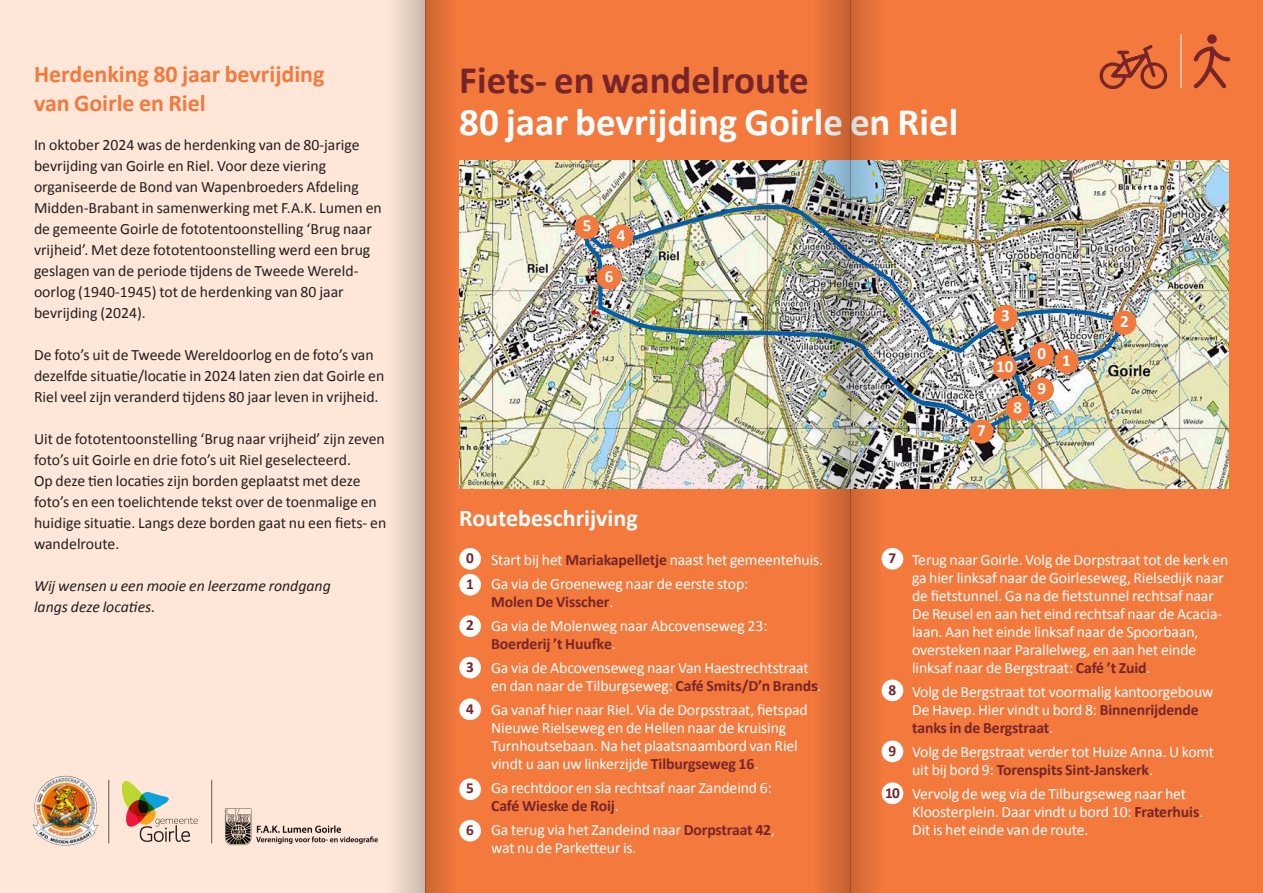
<style>
.page{position:relative;width:1263px;height:893px;background:#fff}
.page>*{position:absolute;margin:0;border:0;box-sizing:border-box;transform-origin:0 0}
.t1{font:700 39px "Calibri";color:#fff}
.t2{font:700 39px "Calibri";color:#772528}
.t3{font:700 24px/28.8px "Calibri";color:#f3793d}
.t4{font:700 24px "Calibri";color:#fff}
.t5{font:700 17.1px "Calibri";color:#fff}
.t6{font:15.75px/18px "Calibri";letter-spacing:-.01em;color:#fff}
.t7{font:15.75px/21px "Calibri";color:#231f20}
.t8{font:italic 15.75px/21px "Calibri";color:#231f20}
.t9{font:700 15.3px "Calibri";color:#772528}
.s1{font-weight:700;color:#772528}
.s2{font-weight:300}
</style>
<div class="page">
<div style="left:0;top:0;width:425px;height:893px;background:#fee7d8"></div>
<div style="left:425px;top:0;width:838px;height:893px;background:#f3793d"></div>
<img style="left:459px;top:161px;width:770px;height:327px">
<img style="left:583px;top:203px;width:542px;height:229px">
<div style="left:1054px;top:349px;width:25px;height:25px;background:#f3793d;border-radius:50%"></div>
<div style="left:1030px;top:342px;width:24px;height:25px;background:#f3793d;border-radius:50%"></div>
<div style="left:993px;top:355px;width:24px;height:24px;background:#f3793d;border-radius:50%"></div>
<div style="left:1030px;top:377px;width:24px;height:24px;background:#f3793d;border-radius:50%"></div>
<div style="left:1005px;top:396px;width:25px;height:25px;background:#f3793d;border-radius:50%"></div>
<div style="left:969px;top:419px;width:24px;height:25px;background:#f3793d;border-radius:50%"></div>
<div style="left:1112px;top:311px;width:24px;height:24px;background:#f3793d;border-radius:50%"></div>
<div style="left:993px;top:305px;width:25px;height:24px;background:#f3793d;border-radius:50%"></div>
<div style="left:609px;top:224px;width:24px;height:25px;background:#f3793d;border-radius:50%"></div>
<div style="left:575px;top:215px;width:24px;height:24px;background:#f3793d;border-radius:50%"></div>
<div style="left:597px;top:265px;width:24px;height:24px;background:#f3793d;border-radius:50%"></div>
<svg style="left:1099px;top:45px;width:69px;height:45px"></svg>
<svg style="left:1193px;top:46px;width:37px;height:42px"></svg>
<div style="left:1207px;top:34px;width:10px;height:10px;background:#772528;border-radius:50%"></div>
<hr style="left:1180px;top:34px;width:1px;height:54px;background:#fff">
<svg style="left:122px;top:781px;width:76px;height:61px"></svg>
<img style="left:32px;top:775px;width:67px;height:71px">
<hr style="left:211px;top:780px;width:1px;height:63px;background:#57585a">
<hr style="left:108px;top:780px;width:1px;height:63px;background:#57585a">
<img style="left:224px;top:808px;width:154px;height:38px">
<div style="left:459px;top:548px;width:22px;height:22px;background:#fff;border-radius:50%"></div>
<div style="left:882px;top:548px;width:21px;height:22px;background:#fff;border-radius:50%"></div>
<div style="left:882px;top:679px;width:21px;height:22px;background:#fff;border-radius:50%"></div>
<div style="left:882px;top:740px;width:21px;height:22px;background:#fff;border-radius:50%"></div>
<div style="left:882px;top:782px;width:21px;height:22px;background:#fff;border-radius:50%"></div>
<div style="left:459px;top:574px;width:22px;height:22px;background:#fff;border-radius:50%"></div>
<div style="left:459px;top:615px;width:22px;height:22px;background:#fff;border-radius:50%"></div>
<div style="left:459px;top:657px;width:22px;height:21px;background:#fff;border-radius:50%"></div>
<div style="left:459px;top:698px;width:22px;height:22px;background:#fff;border-radius:50%"></div>
<div style="left:459px;top:778px;width:22px;height:22px;background:#fff;border-radius:50%"></div>
<div style="left:459px;top:820px;width:22px;height:21px;background:#fff;border-radius:50%"></div>
<img style="left:850px;top:0;width:31px;height:893px">
<svg style="left:425px;top:0;width:24px;height:893px"></svg>
<img style="left:813px;top:0;width:37px;height:893px">
<svg style="left:395px;top:0;width:30px;height:893px"></svg>
<h2 class="t3" style="left:34px;top:59px;width:292px">Herdenking 80 jaar bevrijding van Goirle en Riel</h2>
<p class="t7" style="left:34px;top:133px;width:349px">In oktober 2024 was de herdenking van de 80-jarige bevrijding van Goirle en Riel. Voor deze viering organiseerde de Bond van Wapenbroeders Afdeling Midden-Brabant in samenwerking met F.A.K. Lumen en de gemeente Goirle de fototentoonstelling ‘Brug naar vrijheid’. Met deze fototentoonstelling werd een brug geslagen van de periode tijdens de Tweede Wereld&shy;oorlog (1940-1945) tot de herdenking van 80 jaar bevrijding (2024).</p>
<p class="t7" style="left:34px;top:343px;width:352px">De foto’s uit de Tweede Wereldoorlog en de foto’s van dezelfde situatie/locatie in 2024 laten zien dat Goirle en<br>Riel veel zijn veranderd tijdens 80 jaar leven in vrijheid.</p>
<p class="t7" style="left:34px;top:427px;width:354px">Uit de fototentoonstelling ‘Brug naar vrijheid’ zijn zeven foto’s uit Goirle en drie foto’s uit Riel geselecteerd.<br>Op deze tien locaties zijn borden geplaatst met deze foto’s en een toelichtende tekst over de toenmalige en huidige situatie. Langs deze borden gaat nu een fiets- en wandelroute.</p>
<p class="t8" style="left:34px;top:574px;width:298px">Wij wensen u een mooie en leerzame rondgang langs deze locaties.</p>
<h1 class="t2" style="left:459px;top:53px;width:351px">Fiets- en wandelroute</h1>
<h1 class="t1" style="left:459px;top:95px;width:501px">80 jaar bevrijding Goirle en Riel</h1>
<p class="t5" style="left:583px;top:214px;width:10px">5</p>
<p class="t5" style="left:617px;top:223px;width:10px">4</p>
<p class="t5" style="left:605px;top:264px;width:10px">6</p>
<p class="t5" style="left:1001px;top:304px;width:10px">3</p>
<p class="t5" style="left:977px;top:418px;width:10px">7</p>
<p class="t5" style="left:996px;top:354px;width:19px">10</p>
<p class="t5" style="left:1013px;top:395px;width:10px">8</p>
<p class="t5" style="left:1037px;top:341px;width:10px">0</p>
<p class="t5" style="left:1037px;top:376px;width:10px">9</p>
<p class="t5" style="left:1062px;top:348px;width:10px">1</p>
<p class="t5" style="left:1120px;top:309px;width:10px">2</p>
<h2 class="t4" style="left:459px;top:501px;width:180px">Routebeschrijving</h2>
<p class="t9" style="left:466px;top:547px;width:9px">0</p>
<p class="t9" style="left:888px;top:547px;width:9px">7</p>
<p class="t6" style="left:491px;top:547px;width:334px;line-height:24px">Start bij het <span class="s1">Mariakapelletje</span> naast het gemeentehuis.<br>Ga via de Groeneweg naar de eerste stop:</p>
<p class="t6" style="left:491px;top:589px;width:278px;line-height:24px"><span class="s1">Molen De Visscher</span>.<br>Ga via de Molenweg naar Abcovenseweg 23:</p>
<p class="t6" style="left:491px;top:631px;width:319px;line-height:24px"><span class="s1">Boerderij ’t Huufke</span>.<br>Ga via de Abcovenseweg naar Van Haestrechtstraat</p>
<p class="t6" style="left:491px;top:673px;width:332px;line-height:24px">en dan naar de Tilburgseweg: <span class="s1">Café Smits/D’n Brands</span>.<br>Ga vanaf hier naar Riel. Via de Dorpsstraat, fietspad</p>
<p class="t6" style="left:491px;top:718px;width:308px">Nieuwe Rielseweg en de Hellen naar de kruising<br>Turnhoutsebaan. Na het plaatsnaambord van Riel vindt u aan uw linkerzijde <span class="s1">Tilburgseweg 16</span>.</p>
<p class="t6" style="left:491px;top:778px;width:282px">Ga rechtdoor en sla rechtsaf naar Zandeind 6:<br><span class="s1">Café Wieske de Roij</span>.</p>
<p class="t6" style="left:491px;top:820px;width:285px">Ga terug via het Zandeind naar <span class="s1">Dorpstraat 42</span><span class="s2">, </span>wat nu de Parketteur is.</p>
<p class="t9" style="left:466px;top:573px;width:9px">1</p>
<p class="t9" style="left:466px;top:614px;width:9px">2</p>
<p class="t9" style="left:466px;top:656px;width:9px">3</p>
<p class="t9" style="left:466px;top:698px;width:9px">4</p>
<p class="t9" style="left:888px;top:679px;width:9px">8</p>
<p class="t9" style="left:888px;top:740px;width:9px">9</p>
<p class="t9" style="left:885px;top:782px;width:16px">10</p>
<p class="t9" style="left:466px;top:778px;width:9px">5</p>
<p class="t9" style="left:466px;top:819px;width:9px">6</p>
<p class="t6" style="left:912px;top:550px;width:318px">Terug naar Goirle. Volg de Dorpstraat tot de kerk en ga hier linksaf naar de Goirleseweg, Rielsedijk naar de fietstunnel. Ga na de fietstunnel rechtsaf naar De Reusel en aan het eind rechtsaf naar de Acacia&shy;laan. Aan het einde linksaf naar de Spoorbaan, oversteken naar Parallelweg, en aan het einde linksaf naar de Bergstraat: <span class="s1">Café ’t Zuid</span>.</p>
<p class="t6" style="left:912px;top:682px;width:303px">Volg de Bergstraat tot voormalig kantoorgebouw<br>De Havep. Hier vindt u bord 8: <span class="s1">Binnenrijdende tanks in de Bergstraat</span>.</p>
<p class="t6" style="left:912px;top:742px;width:304px">Volg de Bergstraat verder tot Huize Anna. U komt uit bij bord 9: <span class="s1">Torenspits Sint-Janskerk</span>.</p>
<p class="t6" style="left:912px;top:784px;width:292px">Vervolg de weg via de Tilburgseweg naar het<br>Kloosterplein. Daar vindt u bord 10: <span class="s1">Fraterhuis</span><span class="s2">.<br></span>Dit is het einde van de route.</p>
</div>
